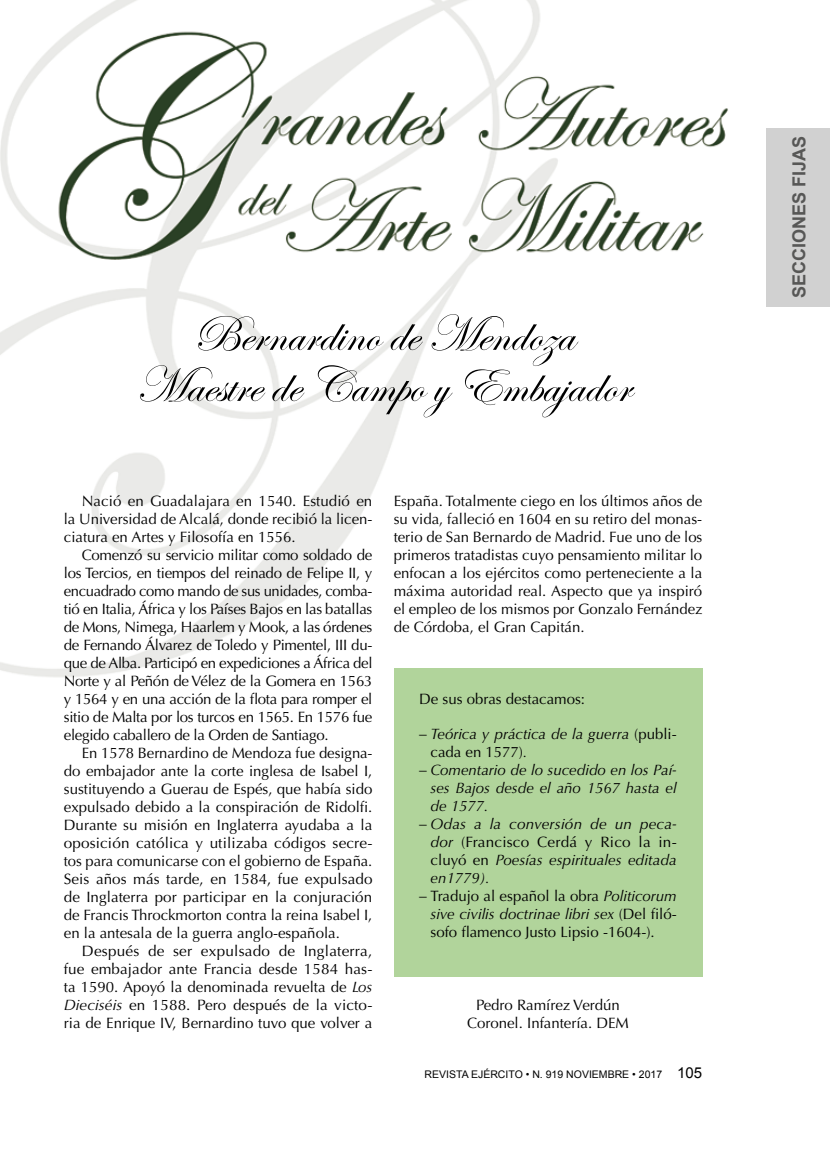
<style>
.page{position:relative;width:830px;height:1149px;background:#fff}
.page>*{position:absolute;margin:0;border:0;box-sizing:border-box;transform-origin:0 0}
.t1{font:51px/51px "Edwardian Script ITC";color:#000;text-align:center}
.t2{font:700 18px "Arial";color:#575756}
.t3{font:15px/18px "Optima LT Std";color:#000;text-align:justify}
.t4{font:italic 15px "Optima LT Std";color:#000}
.t5{font:10.5px "Arial";color:#000}
.s1{font-style:italic}
.s2{font-style:normal}
.s3{font-size:15px}
</style>
<div class="page">
<img style="left:1px;top:0;width:727px;height:680px">
<div style="left:765px;top:128px;width:64px;height:178px;background:#d1d1d1"></div>
<div style="left:393px;top:667px;width:309px;height:309px;background:#b1d49b"></div>
<h1 class="t1" style="left:135px;top:310px;width:496px">Bernardino de Mendoza<br>Maestre de Campo y Embajador</h1>
<p class="t3" style="left:64px;top:492px;width:310px;text-indent:18px">Nació en Guadalajara en 1540. Estudió en la Universidad de Alcalá, donde recibió la licen&shy;ciatura en Artes y Filosofía en 1556.</p>
<p class="t3" style="left:64px;top:546px;width:310px;text-indent:18px">Comenzó su servicio militar como soldado de los Tercios, en tiempos del reinado de Felipe II, y encuadrado como mando de sus unidades, comba&shy;tió en Italia, África y los Países Bajos en las batallas de Mons, Nimega, Haarlem y Mook, a las órdenes de Fernando Álvarez de Toledo y Pimentel, III du&shy;que de Alba. Participó en expediciones a África del Norte y al Peñón de Vélez de la Gomera en 1563 y 1564 y en una acción de la flota para romper el sitio de Malta por los turcos en 1565. En 1576 fue elegido caballero de la Orden de Santiago.</p>
<p class="t3" style="left:64px;top:744px;width:310px;text-indent:18px">En 1578 Bernardino de Mendoza fue designa&shy;do embajador ante la corte inglesa de Isabel I, sustituyendo a Guerau de Espés, que había sido expulsado debido a la conspiración de Ridolfi.<br>Durante su misión en Inglaterra ayudaba a la oposición católica y utilizaba códigos secre&shy;tos para comunicarse con el gobierno de España.<br>Seis años más tarde, en 1584, fue expulsado de Inglaterra por participar en la conjuración de Francis Throckmorton contra la reina Isabel I, en la antesala de la guerra anglo-española.</p>
<p class="t3" style="left:64px;top:942px;width:310px;text-indent:18px">Después de ser expulsado de Inglaterra, fue embajador ante Francia desde 1584 has&shy;ta 1590. Apoyó la denominada revuelta de <span class="s1">Los Dieciséis</span> en 1588. Pero después de la victo&shy;ria de Enrique IV, Bernardino tuvo que volver a</p>
<p class="t3" style="left:393px;top:492px;width:310px">España. Totalmente ciego en los últimos años de su vida, falleció en 1604 en su retiro del monas&shy;terio de San Bernardo de Madrid. Fue uno de los primeros tratadistas cuyo pensamiento militar lo enfocan a los ejércitos como perteneciente a la máxima autoridad real. Aspecto que ya inspiró el empleo de los mismos por Gonzalo Fernández de Córdoba, el Gran Capitán.</p>
<p class="t3" style="left:419px;top:690px;width:167px">De sus obras destacamos:</p>
<p class="t4" style="left:418px;top:725px;width:259px"><span class="s2">−</span> Teórica y práctica de la guerra <span class="s2">(publi-</span></p>
<p class="t3" style="left:430px;top:743px;width:98px">cada en 1577)<span class="s1">.</span></p>
<p class="t4" style="left:418px;top:761px;width:259px"><span class="s2">−</span> Comentario de lo sucedido en los Paí-</p>
<p class="t4" style="left:430px;top:779px;width:247px">ses Bajos desde el año 1567 hasta el</p>
<p class="t4" style="left:430px;top:797px;width:59px">de 1577.</p>
<p class="t4" style="left:418px;top:815px;width:259px"><span class="s2">−</span> Odas a la conversión de un peca-</p>
<p class="t3" style="left:430px;top:833px;width:248px"><span class="s1">dor</span> (Francisco Cerdá y Rico la in-</p>
<p class="t4" style="left:430px;top:851px;width:247px"><span class="s2">cluyó en</span> Poesías espirituales editada</p>
<p class="t4" style="left:430px;top:869px;width:61px">en1779).</p>
<p class="t3" style="left:418px;top:887px;width:260px">− Tradujo al español la obra <span class="s1">Politicorum</span></p>
<p class="t4" style="left:430px;top:905px;width:247px">sive civilis doctrinae libri sex <span class="s2">(Del filó-</span></p>
<p class="t3" style="left:430px;top:923px;width:226px">sofo flamenco Justo Lipsio -1604-).</p>
<p class="t3" style="left:467px;top:996px;width:163px;text-align:center">Pedro Ramírez Verdún<br>Coronel. Infantería. DEM</p>
<p class="t5" style="left:424px;top:1066px;width:279px">REVISTA EJÉRCITO • N. 919 NOVIEMBRE • 2017 <span class="s3">105</span></p>
<p class="t2" style="left:786px;top:298px;width:164px;rotate:-90deg">SECCIONES FIJAS</p>
</div>
